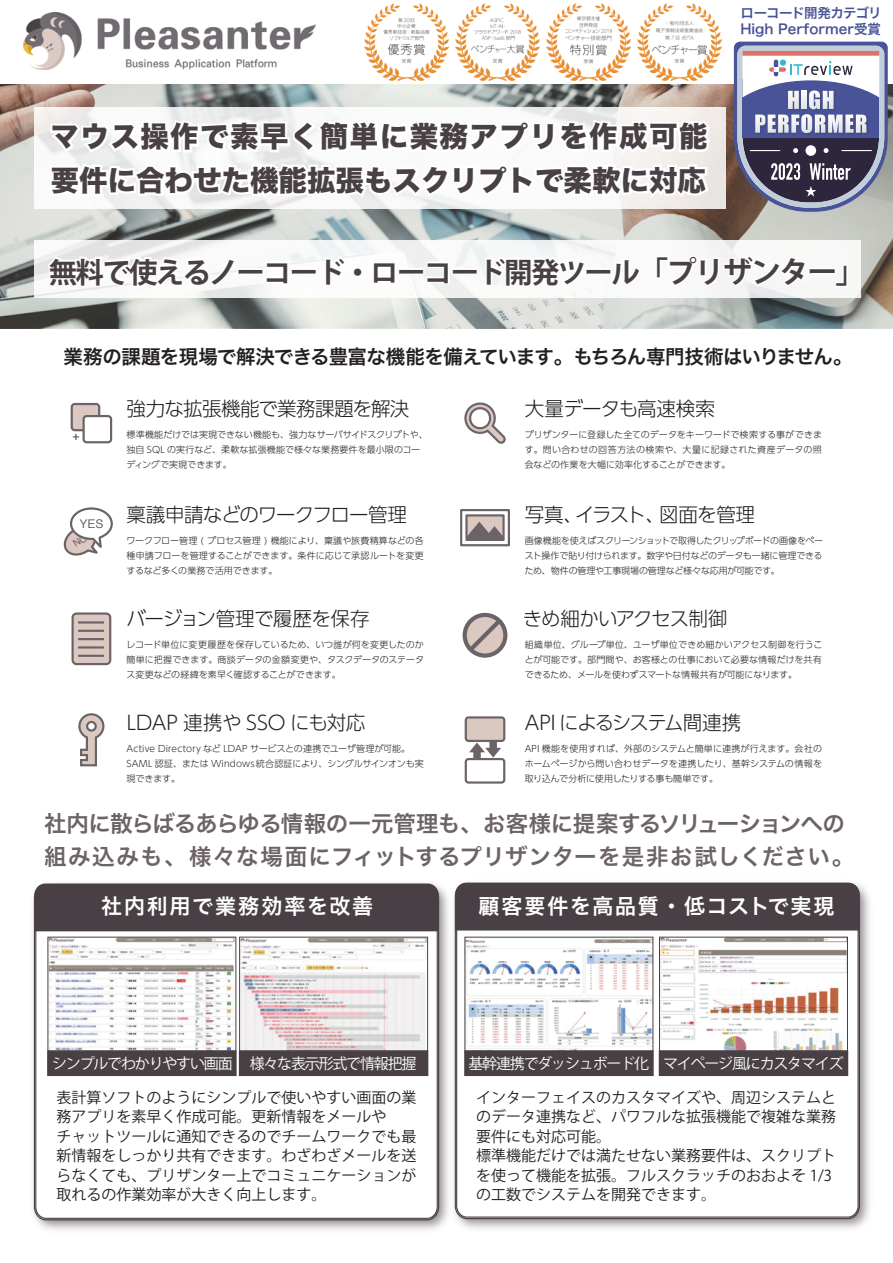
<style>
.page{position:relative;width:893px;height:1263px;background:#fff}
.page>*{position:absolute;margin:0;border:0;box-sizing:border-box;transform-origin:0 0}
.t1{font:28.5px/43.5px "Hira Kaku Std W8";color:#484044}
.t2{font:700 28.5px "Koz Go Pr 6 N";letter-spacing:-.06em;color:#484044}
.t3{font:22.5px/33px "Hira Kaku Pro N W6";letter-spacing:-.01em;color:#6c6369}
.t4{font:21px "Hira Kaku Pro N W6";letter-spacing:.085em;color:#fff}
.t5{font:300 19.5px "UD Shin Go Pr 6 N";letter-spacing:-.035em;color:#231f20}
.t6{font:19.5px "Hira Kaku Pro N W6";letter-spacing:-.03em;color:#231f20}
.t7{font:300 19.5px "UD Shin Go Pr 6 N";letter-spacing:-.015em;color:#231f20}
.t8{font:300 19.5px "UD Shin Go Pr 6 N";letter-spacing:-.06em;color:#231f20}
.t9{font:15px/19.5px "Koz Go Pr 6 N";color:#231f20}
.t10{font:15px "Koz Go Pr 6 N";letter-spacing:-.08em;color:#fff}
.t11{font:13.5px/16.2px "Hira Kaku Pro W6";color:#495498}
.t12{font:12px "Helvetica";color:#6c6369}
.t13{font:12px "Helvetica";color:#484044}
.t14{font:300 9px/15px "UD Shin Go Pr 6 N";letter-spacing:-.005em;color:#231f20;text-align:justify}
.s1{font-size:30px}
</style>
<div class="page">
<img style="left:0;top:84px;width:893px;height:244px">
<img style="left:24px;top:15px;width:20px;height:55px">
<svg style="left:34px;top:107px;width:692px;height:102px;fill:#f0eae7"></svg>
<svg style="left:34px;top:241px;width:827px;height:57px"></svg>
<svg style="left:44px;top:3px;width:670px;height:230px"></svg>
<svg style="left:44px;top:246px;width:304px;height:46px"></svg>
<div style="left:353px;top:267px;width:10px;height:10px;border:3px solid #fff;border-radius:50%"></div>
<svg style="left:371px;top:254px;width:272px;height:35px"></svg>
<svg style="left:654px;top:253px;width:196px;height:36px"></svg>
<img style="left:456px;top:4px;width:84px;height:77px">
<img style="left:546px;top:4px;width:84px;height:77px">
<img style="left:637px;top:4px;width:84px;height:77px">
<img style="left:365px;top:4px;width:84px;height:77px">
<div style="left:72px;top:404px;width:27px;height:26px;background:#dbc9c1;border-radius:3px"></div>
<div style="left:71px;top:403px;width:29px;height:28px;border:2px solid #6c6369;border-radius:3px"></div>
<div style="left:84px;top:416px;width:27px;height:26px;background:#fff;border-radius:3px"></div>
<div style="left:83px;top:415px;width:29px;height:28px;border:2px solid #6c6369;border-radius:3px"></div>
<div style="left:73px;top:613px;width:37px;height:51px;background:#dbc9c1;border-radius:4px"></div>
<div style="left:72px;top:612px;width:39px;height:53px;border:2px solid #6c6369;border-radius:4px"></div>
<hr style="left:78px;top:621px;width:26px;height:2px;background:#6c6369">
<hr style="left:78px;top:630px;width:26px;height:2px;background:#6c6369">
<hr style="left:78px;top:638px;width:26px;height:2px;background:#6c6369">
<hr style="left:78px;top:646px;width:26px;height:2px;background:#6c6369">
<hr style="left:78px;top:655px;width:26px;height:2px;background:#6c6369">
<svg style="left:78px;top:713px;width:27px;height:54px"></svg>
<div style="left:87px;top:722px;width:9px;height:8px;background:#fff;border-radius:50%"></div>
<div style="left:86px;top:721px;width:11px;height:11px;border:2px solid #6c6369;border-radius:50%"></div>
<svg style="left:464px;top:402px;width:42px;height:42px"></svg>
<div style="left:460px;top:509px;width:50px;height:37px;background:#fff;border:2px solid #6c6369"></div>
<div style="left:465px;top:514px;width:40px;height:27px;background:#dbc9c1;border:2px solid #6c6369"></div>
<svg style="left:466px;top:522px;width:38px;height:18px"></svg>
<div style="left:463px;top:613px;width:44px;height:45px;border:4px solid #6c6369;border-radius:50%"></div>
<svg style="left:465px;top:615px;width:40px;height:40px;background:#b7aaa8"></svg>
<div style="left:466px;top:717px;width:38px;height:24px;background:#dbc9c1;border-radius:3px"></div>
<div style="left:465px;top:716px;width:40px;height:26px;border:2px solid #6c6369;border-radius:3px"></div>
<div style="left:465px;top:758px;width:40px;height:26px;border:2px solid #6c6369;border-radius:3px"></div>
<svg style="left:469px;top:741px;width:32px;height:17px"></svg>
<img style="left:37px;top:887px;width:410px;height:343px">
<svg style="left:33px;top:886px;width:407px;height:335px"></svg>
<div style="left:34px;top:883px;width:405px;height:49px;background:#484044"></div>
<img style="left:447px;top:886px;width:423px;height:343px">
<svg style="left:454px;top:885px;width:407px;height:335px"></svg>
<div style="left:454px;top:882px;width:406px;height:49px;background:#484044"></div>
<img style="left:464px;top:938px;width:187px;height:112px">
<img style="left:661px;top:939px;width:185px;height:110px">
<img style="left:241px;top:939px;width:185px;height:110px">
<img style="left:50px;top:939px;width:184px;height:110px">
<div style="left:464px;top:1050px;width:190px;height:26px;background:#484044"></div>
<div style="left:659px;top:1050px;width:189px;height:26px;background:#484044"></div>
<div style="left:47px;top:1050px;width:190px;height:26px;background:#484044"></div>
<div style="left:239px;top:1050px;width:189px;height:26px;background:#484044"></div>
<div style="left:465px;top:937px;width:188px;height:114px;border:1px solid #484044"></div>
<div style="left:659px;top:937px;width:189px;height:114px;border:1px solid #484044"></div>
<div style="left:48px;top:937px;width:188px;height:114px;border:1px solid #484044"></div>
<div style="left:239px;top:937px;width:189px;height:114px;border:1px solid #484044"></div>
<svg style="left:734px;top:42px;width:154px;height:170px"></svg>
<svg style="left:63px;top:507px;width:50px;height:49px"></svg>
<h1 class="t1" style="left:51px;top:116px;width:658px">マウス操作で素早く簡単に業務アプリを作成可能要件に合わせた機能拡張もスクリプトで柔軟に対応</h1>
<h3 class="t11" style="left:740px;top:4px;width:143px">ローコード開発カテゴリ<br>High Performer受賞</h3>
<h1 class="t2" style="left:49px;top:256px;width:818px">無料で使えるノーコード・ローコード開発ツール<span class="s1">「プリザンター」</span></h1>
<h3 class="t6" style="left:63px;top:339px;width:791px">業務の課題を現場で解決できる豊富な機能を備えています。もちろん専門技術はいりません。</h3>
<h3 class="t5" style="left:127px;top:393px;width:284px">強力な拡張機能で業務課題を解決</h3>
<h3 class="t5" style="left:525px;top:393px;width:192px">大量データも高速検索</h3>
<p class="t14" style="left:127px;top:427px;width:303px;text-align:left">標準機能だけでは実現できない機能も、強力なサーバサイドスクリプトや、独自 SQL の実行など、柔軟な拡張機能で様々な業務要件を最小限のコーディングで実現できます。</p>
<p class="t14" style="left:525px;top:427px;width:299px">プリザンターに登録した全てのデータをキーワードで検索する事ができます。問い合わせの回答方法の検索や、大量に記録された資産データの照会などの作業を大幅に効率化することができます。</p>
<h3 class="t5" style="left:127px;top:499px;width:282px">稟議申請などのワークフロー管理</h3>
<h3 class="t5" style="left:525px;top:499px;width:232px">写真、イラスト、図面を管理</h3>
<p class="t14" style="left:127px;top:532px;width:299px">ワークフロー管理 ( プロセス管理 ) 機能により、稟議や旅費精算などの各種申請フローを管理することができます。条件に応じて承認ルートを変更するなど多くの業務で活用できます。</p>
<p class="t14" style="left:525px;top:532px;width:300px">画像機能を使えばスクリーンショットで取得したクリップボードの画像をペースト操作で貼り付けられます。数字や日付などのデータも一緒に管理できるため、物件の管理や工事現場の管理など様々な応用が可能です。</p>
<h3 class="t5" style="left:127px;top:603px;width:244px">バージョン管理で履歴を保存</h3>
<h3 class="t5" style="left:523px;top:603px;width:206px">きめ細かいアクセス制御</h3>
<p class="t14" style="left:127px;top:637px;width:299px">レコード単位に変更履歴を保存しているため、いつ誰が何を変更したのか簡単に把握できます。商談データの金額変更や、タスクデータのステータス変更などの経緯を素早く確認することができます。</p>
<p class="t14" style="left:525px;top:637px;width:299px">組織単位、グループ単位、ユーザ単位できめ細かいアクセス制御を行うことが可能です。部門間や、お客様との仕事において必要な情報だけを共有できるため、メールを使わずスマートな情報共有が可能になります。</p>
<h3 class="t7" style="left:127px;top:707px;width:240px">LDAP 連携や SSO にも対応</h3>
<h3 class="t8" style="left:525px;top:707px;width:218px">API によるシステム間連携</h3>
<p class="t14" style="left:127px;top:741px;width:299px;text-align:left">Active Directory など LDAP サービスとの連携でユーザ管理が可能。<br>SAML 認証、または Windows統合認証により、シングルサインオンも実現できます。</p>
<p class="t14" style="left:525px;top:741px;width:299px">API 機能を使用すれば、外部のシステムと簡単に連携が行えます。会社のホームページから問い合わせデータを連携したり、基幹システムの情報を取り込んで分析に使用したりする事も簡単です。</p>
<h3 class="t13" style="left:73px;top:426px;width:9px">+</h3>
<h3 class="t12" style="left:79px;top:514px;width:26px">YES</h3>
<h2 class="t3" style="left:44px;top:806px;width:812px">社内に散らばるあらゆる情報の一元管理も、お客様に提案するソリューションへの組み込みも、様々な場面にフィットするプリザンターを是非お試しください。</h2>
<h3 class="t4" style="left:101px;top:887px;width:273px">社内利用で業務効率を改善</h3>
<h3 class="t4" style="left:478px;top:887px;width:358px">顧客要件を高品質・低コストで実現</h3>
<h3 class="t10" style="left:52px;top:1055px;width:366px">シンプルでわかりやすい画面 様々な表示形式で情報把握</h3>
<h3 class="t10" style="left:468px;top:1055px;width:377px">基幹連携でダッシュボード化 マイページ風にカスタマイズ</h3>
<h3 class="t9" style="left:57px;top:1088px;width:361px">表計算ソフトのようにシンプルで使いやすい画面の業務アプリを素早く作成可能。更新情報をメールや<br>チャットツールに通知できるのでチームワークでも最新情報をしっかり共有できます。わざわざメールを送らなくても、プリザンター上でコミュニケーションが取れるの作業効率が大きく向上します。</h3>
<h3 class="t9" style="left:476px;top:1088px;width:361px">インターフェイスのカスタマイズや、周辺システムとのデータ連携など、パワフルな拡張機能で複雑な業務要件にも対応可能。<br>標準機能だけでは満たせない業務要件は、スクリプトを使って機能を拡張。フルスクラッチのおおよそ 1/3の工数でシステムを開発できます。</h3>
</div>
